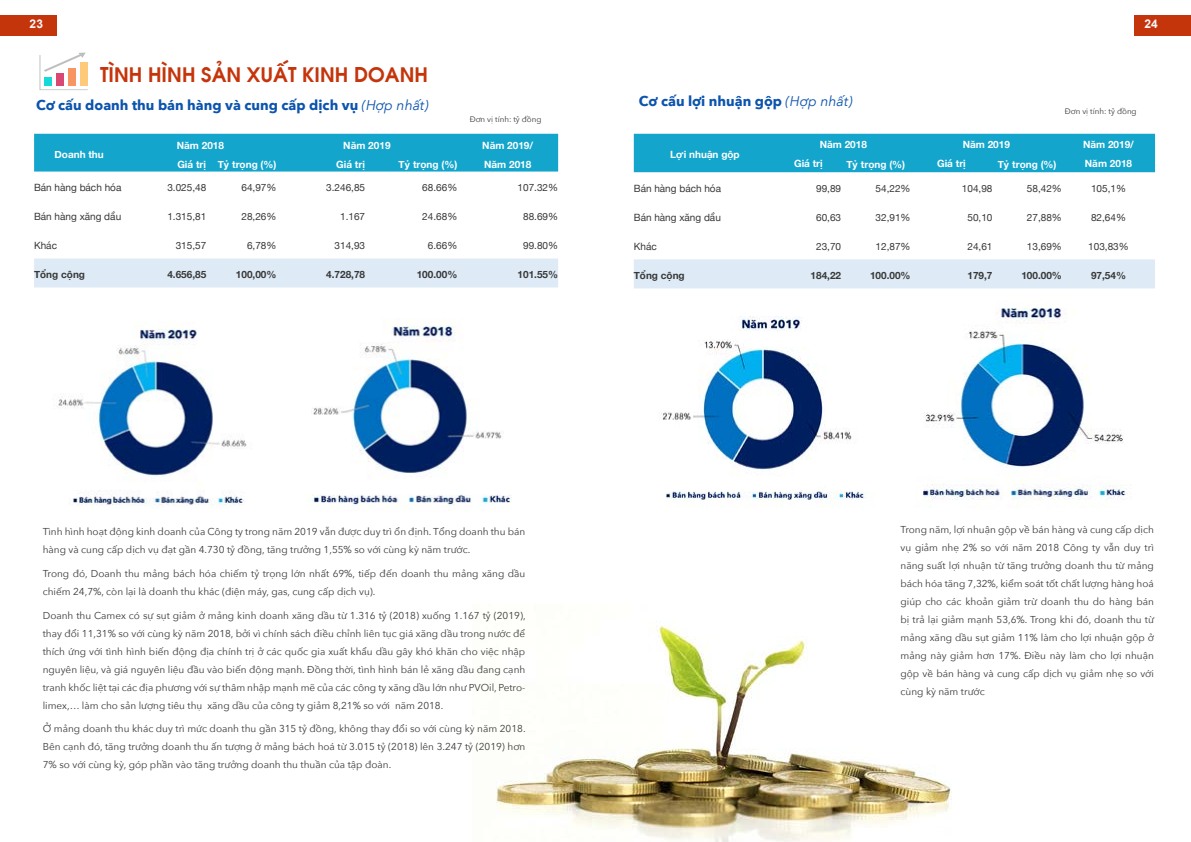
<style>
.page{position:relative;width:1191px;height:842px;background:#fff}
.page>*{position:absolute;margin:0;border:0;box-sizing:border-box;transform-origin:0 0}
.t1{font:20px "SVN Avobold";color:#c5350b}
.t2{font:700 14px "Avenir Next";color:#0b53ad}
.t3{font:700 12px "Arial";color:#f8f9f9}
.t4{font:10px/18px "Avenir Next";color:#383838;text-align:justify}
.t5{font:10px "Helvetica Neue";color:#383838}
.t6{font:700 10px "Helvetica Neue";color:#fff}
.t7{font:700 10px "Helvetica Neue";color:#383838}
.t8{font:8px "Avenir Next";color:#383838}
.s1{font-weight:400;font-style:italic}
</style>
<div class="page">
<div style="left:0;top:15px;width:56px;height:21px;background:#c5350b"></div>
<div style="left:1134px;top:15px;width:57px;height:20px;background:#c5350b"></div>
<img style="left:472px;top:625px;width:486px;height:217px">
<div style="left:34px;top:134px;width:524px;height:38px;background:#13a5cc"></div>
<div style="left:34px;top:258px;width:524px;height:29px;background:#deebf6"></div>
<img style="left:58px;top:321px;width:189px;height:188px">
<img style="left:311px;top:318px;width:201px;height:193px">
<div style="left:634px;top:134px;width:521px;height:38px;background:#13a5cc"></div>
<div style="left:634px;top:259px;width:521px;height:29px;background:#deebf6"></div>
<img style="left:923px;top:304px;width:203px;height:204px">
<img style="left:661px;top:316px;width:205px;height:191px">
<svg style="left:39px;top:53px;width:49px;height:37px"></svg>
<p class="t3" style="left:30px;top:16px;width:15px">23</p>
<p class="t3" style="left:1144px;top:16px;width:15px">24</p>
<h1 class="t1" style="left:100px;top:59px;width:330px">TÌNH HÌNH SẢN XUẤT KINH DOANH</h1>
<h2 class="t2" style="left:36px;top:93px;width:394px">Cơ cấu doanh thu bán hàng và cung cấp dịch vụ <span class="s1">(Hợp nhất)</span></h2>
<h2 class="t2" style="left:639px;top:89px;width:215px">Cơ cấu lợi nhuận gộp <span class="s1">(Hợp nhất)</span></h2>
<p class="t6" style="left:670px;top:146px;width:71px">Lợi nhuận gộp</p>
<p class="t8" style="left:1064px;top:105px;width:73px">Đơn vị tính: tỷ đồng</p>
<p class="t8" style="left:469px;top:112px;width:73px">Đơn vị tính: tỷ đồng</p>
<p class="t6" style="left:819px;top:136px;width:49px">Năm 2018</p>
<p class="t6" style="left:962px;top:136px;width:49px">Năm 2019</p>
<p class="t6" style="left:1083px;top:136px;width:52px">Năm 2019/</p>
<p class="t6" style="left:794px;top:155px;width:30px">Giá trị</p>
<p class="t6" style="left:846px;top:157px;width:60px">Tỷ trọng (%)</p>
<p class="t6" style="left:937px;top:155px;width:30px">Giá trị</p>
<p class="t6" style="left:997px;top:157px;width:60px">Tỷ trọng (%)</p>
<p class="t6" style="left:1084px;top:155px;width:49px">Năm 2018</p>
<p class="t6" style="left:177px;top:137px;width:49px">Năm 2018</p>
<p class="t6" style="left:343px;top:137px;width:49px">Năm 2019</p>
<p class="t6" style="left:482px;top:137px;width:52px">Năm 2019/</p>
<p class="t6" style="left:177px;top:156px;width:101px">Giá trị Tỷ trọng (%)</p>
<p class="t6" style="left:336px;top:156px;width:30px">Giá trị</p>
<p class="t6" style="left:398px;top:156px;width:60px">Tỷ trọng (%)</p>
<p class="t6" style="left:484px;top:156px;width:49px">Năm 2018</p>
<p class="t6" style="left:55px;top:146px;width:51px">Doanh thu</p>
<p class="t5" style="left:34px;top:180px;width:89px">Bán hàng bách hóa</p>
<p class="t5" style="left:167px;top:180px;width:40px">3.025,48</p>
<p class="t5" style="left:241px;top:180px;width:37px">64,97%</p>
<p class="t5" style="left:326px;top:180px;width:40px">3.246,85</p>
<p class="t5" style="left:422px;top:180px;width:37px">68.66%</p>
<p class="t5" style="left:517px;top:180px;width:42px">107.32%</p>
<p class="t5" style="left:34px;top:209px;width:89px">Bán hàng xăng dầu</p>
<p class="t5" style="left:167px;top:209px;width:40px">1.315,81</p>
<p class="t5" style="left:241px;top:209px;width:37px">28,26%</p>
<p class="t5" style="left:340px;top:209px;width:27px">1.167</p>
<p class="t5" style="left:422px;top:209px;width:37px">24.68%</p>
<p class="t5" style="left:523px;top:209px;width:37px">88.69%</p>
<p class="t5" style="left:34px;top:238px;width:24px">Khác</p>
<p class="t5" style="left:176px;top:238px;width:32px">315,57</p>
<p class="t5" style="left:247px;top:238px;width:31px">6,78%</p>
<p class="t5" style="left:334px;top:238px;width:32px">314,93</p>
<p class="t5" style="left:428px;top:238px;width:31px">6.66%</p>
<p class="t5" style="left:523px;top:238px;width:37px">99.80%</p>
<p class="t7" style="left:34px;top:266px;width:52px">Tổng cộng</p>
<p class="t7" style="left:167px;top:266px;width:40px">4.656,85</p>
<p class="t7" style="left:236px;top:266px;width:42px">100,00%</p>
<p class="t7" style="left:326px;top:266px;width:40px">4.728,78</p>
<p class="t7" style="left:417px;top:266px;width:42px">100.00%</p>
<p class="t7" style="left:517px;top:266px;width:42px">101.55%</p>
<p class="t5" style="left:634px;top:181px;width:89px">Bán hàng bách hóa</p>
<p class="t5" style="left:816px;top:181px;width:27px">99,89</p>
<p class="t5" style="left:875px;top:181px;width:37px">54,22%</p>
<p class="t5" style="left:962px;top:181px;width:32px">104,98</p>
<p class="t5" style="left:1027px;top:181px;width:37px">58,42%</p>
<p class="t5" style="left:1091px;top:181px;width:37px">105,1%</p>
<p class="t5" style="left:634px;top:210px;width:89px">Bán hàng xăng dầu</p>
<p class="t5" style="left:816px;top:210px;width:27px">60,63</p>
<p class="t5" style="left:875px;top:210px;width:37px">32,91%</p>
<p class="t5" style="left:967px;top:210px;width:27px">50,10</p>
<p class="t5" style="left:1027px;top:210px;width:37px">27,88%</p>
<p class="t5" style="left:1091px;top:210px;width:37px">82,64%</p>
<p class="t5" style="left:634px;top:239px;width:24px">Khác</p>
<p class="t5" style="left:816px;top:239px;width:27px">23,70</p>
<p class="t5" style="left:875px;top:239px;width:37px">12,87%</p>
<p class="t5" style="left:967px;top:239px;width:27px">24,61</p>
<p class="t5" style="left:1027px;top:239px;width:37px">13,69%</p>
<p class="t5" style="left:1088px;top:239px;width:42px">103,83%</p>
<p class="t7" style="left:634px;top:267px;width:52px">Tổng cộng</p>
<p class="t7" style="left:810px;top:267px;width:32px">184,22</p>
<p class="t7" style="left:870px;top:267px;width:42px">100.00%</p>
<p class="t7" style="left:967px;top:267px;width:27px">179,7</p>
<p class="t7" style="left:1021px;top:267px;width:42px">100.00%</p>
<p class="t7" style="left:1091px;top:267px;width:37px">97,54%</p>
<p class="t4" style="left:43px;top:522px;width:484px">Tình hình hoạt động kinh doanh của Công ty trong năm 2019 vẫn được duy trì ổn định. Tổng doanh thu bán hàng và cung cấp dịch vụ đạt gần 4.730 tỷ đồng, tăng trưởng 1,55% so với cùng kỳ năm trước.</p>
<p class="t4" style="left:43px;top:564px;width:484px">Trong đó, Doanh thu mảng bách hóa chiếm tỷ trọng lớn nhất 69%, tiếp đến doanh thu mảng xăng dầu chiếm 24,7%, còn lại là doanh thu khác (điện máy, gas, cung cấp dịch vụ).</p>
<p class="t4" style="left:43px;top:606px;width:484px">Doanh thu Camex có sự sụt giảm ở mảng kinh doanh xăng dầu từ 1.316 tỷ (2018) xuống 1.167 tỷ (2019), thay đổi 11,31% so với cùng kỳ năm 2018, bởi vì chính sách điều chỉnh liên tục giá xăng dầu trong nước để thích ứng với tình hình biến động địa chính trị ở các quốc gia xuất khẩu dầu gây khó khăn cho việc nhập nguyên liệu, và giá nguyên liệu đầu vào biến động mạnh. Đồng thời, tình hình bán lẻ xăng dầu đang cạnh tranh khốc liệt tại các địa phương với sự thâm nhập mạnh mẽ của các công ty xăng dầu lớn như PVOil, Petro&shy;limex,… làm cho sản lượng tiêu thụ xăng dầu của công ty giảm 8,21% so với năm 2018.</p>
<p class="t4" style="left:43px;top:719px;width:484px">Ở mảng doanh thu khác duy trì mức doanh thu gần 315 tỷ đồng, không thay đổi so với cùng kỳ năm 2018.<br>Bên cạnh đó, tăng trưởng doanh thu ấn tượng ở mảng bách hoá từ 3.015 tỷ (2018) lên 3.247 tỷ (2019) hơn 7% so với cùng kỳ, góp phần vào tăng trưởng doanh thu thuần của tập đoàn.</p>
<p class="t4" style="left:900px;top:520px;width:255px">Trong năm, lợi nhuận gộp về bán hàng và cung cấp dịch vụ giảm nhẹ 2% so với năm 2018 Công ty vẫn duy trì năng suất lợi nhuận từ tăng trưởng doanh thu từ mảng bách hóa tăng 7,32%, kiểm soát tốt chất lượng hàng hoá giúp cho các khoản giảm trừ doanh thu do hàng bán bị trả lại giảm mạnh 53,6%. Trong khi đó, doanh thu từ mảng xăng dầu sụt giảm 11% làm cho lợi nhuận gộp ở mảng này giảm hơn 17%. Điều này làm cho lợi nhuận gộp về bán hàng và cung cấp dịch vụ giảm nhẹ so với cùng kỳ năm trước</p>
</div>
